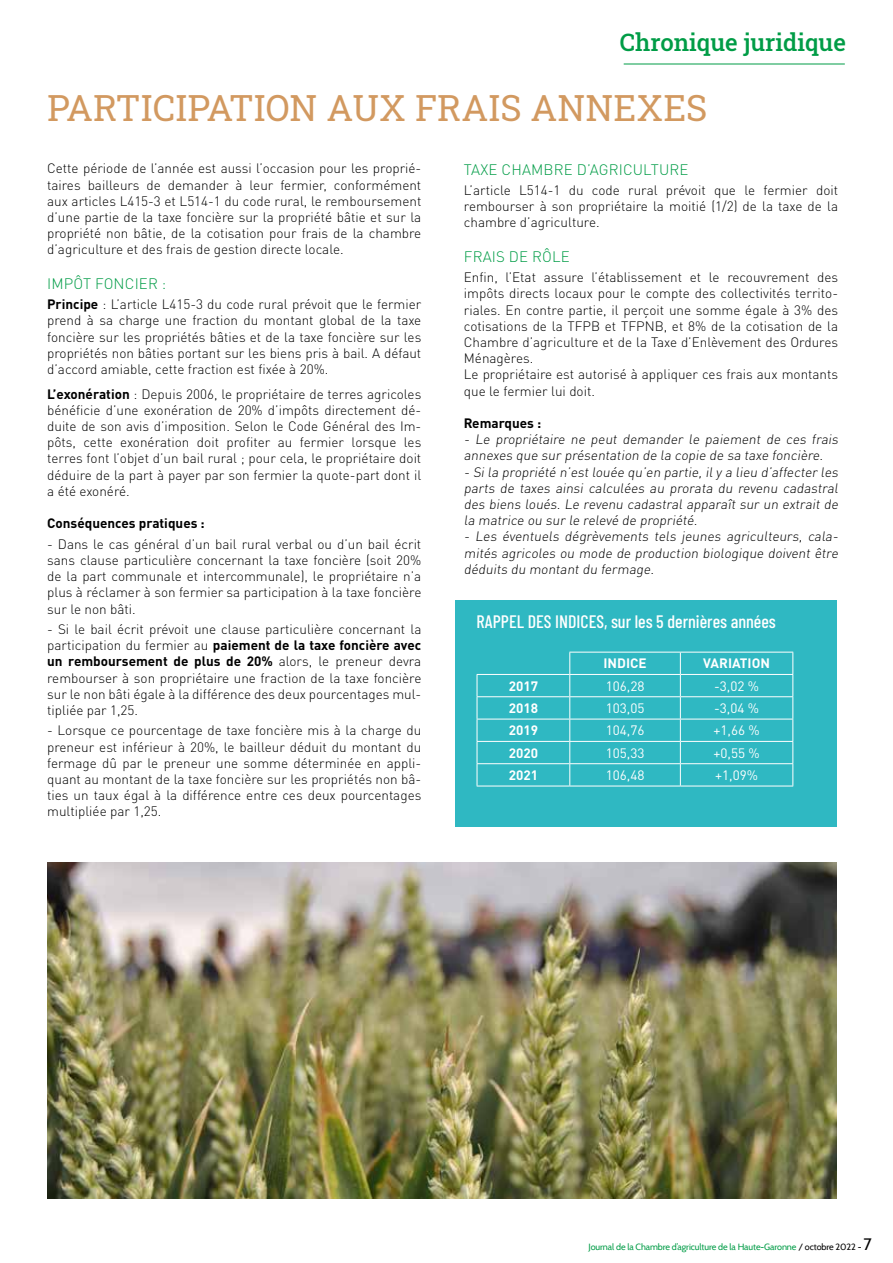
<style>
.page{position:relative;width:893px;height:1263px;background:#fff}
.page>*{position:absolute;margin:0;border:0;box-sizing:border-box;transform-origin:0 0}
.t1{font:36px "Roboto Slab";color:#d29960}
.t2{font:24px "Roboto Slab";color:#009c46}
.t3{font:500 18px "Barlow Condensed";color:#fff}
.t4{font:300 15px "DINOT";letter-spacing:.01em;color:#009c46}
.t5{font:300 13.5px/16.2px "DINOT";color:#000;text-align:justify}
.t6{font:13.5px "DINOT";color:#fff}
.t7{font:700 13.5px "DINOT";color:#fff}
.t8{font:700 13.5px "DINOT";color:#000}
.t9{font:9px "Cabin";letter-spacing:-.01em;color:#009c46}
.s1{font-weight:700}
.s2{color:#000}
.s3{font-size:16.5px;color:#000}
</style>
<div class="page">
<div style="left:455px;top:600px;width:382px;height:226px;background:#2fb8c2"></div>
<hr style="left:569px;top:652px;width:111px;height:1px;background:#fff">
<hr style="left:680px;top:652px;width:113px;height:1px;background:#fff">
<hr style="left:570px;top:674px;width:110px;height:1px;background:#fff">
<hr style="left:680px;top:674px;width:113px;height:1px;background:#fff">
<hr style="left:570px;top:696px;width:110px;height:1px;background:#fff">
<hr style="left:680px;top:696px;width:113px;height:1px;background:#fff">
<hr style="left:570px;top:719px;width:110px;height:1px;background:#fff">
<hr style="left:680px;top:719px;width:113px;height:1px;background:#fff">
<hr style="left:570px;top:741px;width:110px;height:1px;background:#fff">
<hr style="left:680px;top:741px;width:113px;height:1px;background:#fff">
<hr style="left:570px;top:763px;width:110px;height:1px;background:#fff">
<hr style="left:680px;top:763px;width:113px;height:1px;background:#fff">
<svg style="left:680px;top:652px;width:1px;height:134px"></svg>
<svg style="left:792px;top:652px;width:1px;height:134px"></svg>
<hr style="left:570px;top:786px;width:110px;height:1px;background:#fff">
<hr style="left:680px;top:786px;width:113px;height:1px;background:#fff">
<hr style="left:477px;top:674px;width:93px;height:1px;background:#fff">
<hr style="left:477px;top:696px;width:93px;height:1px;background:#fff">
<hr style="left:477px;top:719px;width:93px;height:1px;background:#fff">
<hr style="left:477px;top:741px;width:93px;height:1px;background:#fff">
<hr style="left:477px;top:763px;width:93px;height:1px;background:#fff">
<svg style="left:477px;top:675px;width:1px;height:111px"></svg>
<svg style="left:569px;top:652px;width:1px;height:134px"></svg>
<hr style="left:477px;top:786px;width:93px;height:1px;background:#fff">
<hr style="left:624px;top:64px;width:221px;height:1px;background:#009c46">
<img style="left:47px;top:862px;width:790px;height:336px">
<h2 class="t2" style="left:620px;top:26px;width:228px">Chronique juridique</h2>
<h1 class="t1" style="left:47px;top:83px;width:662px">PARTICIPATION AUX FRAIS ANNEXES</h1>
<p class="t5" style="left:47px;top:160px;width:376px">Cette période de l’année est aussi l’occasion pour les proprié&shy;taires bailleurs de demander à leur fermier, conformément aux articles L415-3 et L514-1 du code rural, le remboursement d’une partie de la taxe foncière sur la propriété bâtie et sur la propriété non bâtie, de la cotisation pour frais de la chambre d’agriculture et des frais de gestion directe locale.</p>
<p class="t4" style="left:47px;top:274px;width:120px">IMPÔT FONCIER :</p>
<p class="t5" style="left:47px;top:296px;width:376px"><span class="s1">Principe</span> : L’article L415-3 du code rural prévoit que le fermier prend à sa charge une fraction du montant global de la taxe foncière sur les propriétés bâties et de la taxe foncière sur les propriétés non bâties portant sur les biens pris à bail. A défaut d’accord amiable, cette fraction est fixée à 20%.</p>
<p class="t5" style="left:47px;top:385px;width:376px"><span class="s1">L’exonération</span> : Depuis 2006, le propriétaire de terres agricoles bénéficie d’une exonération de 20% d’impôts directement dé&shy;duite de son avis d’imposition. Selon le Code Général des Im&shy;pôts, cette exonération doit profiter au fermier lorsque les terres font l’objet d’un bail rural ; pour cela, le propriétaire doit déduire de la part à payer par son fermier la quote-part dont il a été exonéré.</p>
<p class="t8" style="left:47px;top:514px;width:159px">Conséquences pratiques :</p>
<p class="t5" style="left:47px;top:536px;width:376px">- Dans le cas général d’un bail rural verbal ou d’un bail écrit sans clause particulière concernant la taxe foncière (soit 20% de la part communale et intercommunale), le propriétaire n’a plus à réclamer à son fermier sa participation à la taxe foncière sur le non bâti.</p>
<p class="t5" style="left:47px;top:621px;width:376px">- Si le bail écrit prévoit une clause particulière concernant la participation du fermier au <span class="s1">paiement de la taxe foncière avec un remboursement de plus de 20%</span> alors, le preneur devra rembourser à son propriétaire une fraction de la taxe foncière sur le non bâti égale à la différence des deux pourcentages mul&shy;tipliée par 1,25.</p>
<p class="t5" style="left:47px;top:722px;width:376px">- Lorsque ce pourcentage de taxe foncière mis à la charge du preneur est inférieur à 20%, le bailleur déduit du montant du fermage dû par le preneur une somme déterminée en appli&shy;quant au montant de la taxe foncière sur les propriétés non bâ&shy;ties un taux égal à la différence entre ces deux pourcentages multipliée par 1,25.</p>
<p class="t4" style="left:464px;top:160px;width:226px">TAXE CHAMBRE D’AGRICULTURE</p>
<p class="t5" style="left:464px;top:182px;width:376px">L’article L514-1 du code rural prévoit que le fermier doit rembourser à son propriétaire la moitié (1/2) de la taxe de la chambre d’agriculture.</p>
<p class="t4" style="left:464px;top:247px;width:107px">FRAIS DE RÔLE</p>
<p class="t5" style="left:464px;top:269px;width:376px;text-align:left">Enfin, l’Etat assure l’établissement et le recouvrement des impôts directs locaux pour le compte des collectivités territo&shy;riales. En contre partie, il perçoit une somme égale à 3% des cotisations de la TFPB et TFPNB, et 8% de la cotisation de la Chambre d’agriculture et de la Taxe d’Enlèvement des Ordures Ménagères.<br>Le propriétaire est autorisé à appliquer ces frais aux montants que le fermier lui doit.</p>
<p class="t8" style="left:464px;top:414px;width:79px">Remarques :</p>
<p class="t5" style="left:464px;top:431px;width:378px">- Le propriétaire ne peut demander le paiement de ces frais annexes que sur présentation de la copie de sa taxe foncière.</p>
<p class="t5" style="left:464px;top:463px;width:378px">- Si la propriété n’est louée qu’en partie, il y a lieu d’affecter les parts de taxes ainsi calculées au prorata du revenu cadastral des biens loués. Le revenu cadastral apparaît sur un extrait de la matrice ou sur le relevé de propriété.</p>
<p class="t5" style="left:464px;top:528px;width:378px">- Les éventuels dégrèvements tels jeunes agriculteurs, cala&shy;mités agricoles ou mode de production biologique doivent être déduits du montant du fermage.</p>
<h3 class="t3" style="left:477px;top:608px;width:301px">RAPPEL DES INDICES, sur les 5 dernières années</h3>
<p class="t7" style="left:603px;top:655px;width:45px">INDICE</p>
<p class="t7" style="left:703px;top:655px;width:68px">VARIATION</p>
<p class="t7" style="left:509px;top:677px;width:31px">2017</p>
<p class="t6" style="left:606px;top:677px;width:40px">106,28</p>
<p class="t6" style="left:714px;top:677px;width:47px">-3,02 %</p>
<p class="t7" style="left:509px;top:699px;width:31px">2018</p>
<p class="t6" style="left:606px;top:700px;width:40px">103,05</p>
<p class="t6" style="left:714px;top:700px;width:47px">-3,04 %</p>
<p class="t7" style="left:509px;top:722px;width:31px">2019</p>
<p class="t6" style="left:606px;top:722px;width:40px">104,76</p>
<p class="t6" style="left:713px;top:722px;width:48px">+1,66 %</p>
<p class="t7" style="left:509px;top:744px;width:31px">2020</p>
<p class="t6" style="left:606px;top:744px;width:40px">105,33</p>
<p class="t6" style="left:713px;top:744px;width:48px">+0,55 %</p>
<p class="t7" style="left:509px;top:766px;width:31px">2021</p>
<p class="t6" style="left:606px;top:767px;width:40px">106,48</p>
<p class="t6" style="left:715px;top:767px;width:44px">+1,09%</p>
<p class="t9" style="left:589px;top:1241px;width:285px">Journal de la Chambre d’agriculture de la Haute-Garonne <span class="s2">/ octobre 2022 -</span> <span class="s3">7</span></p>
</div>
